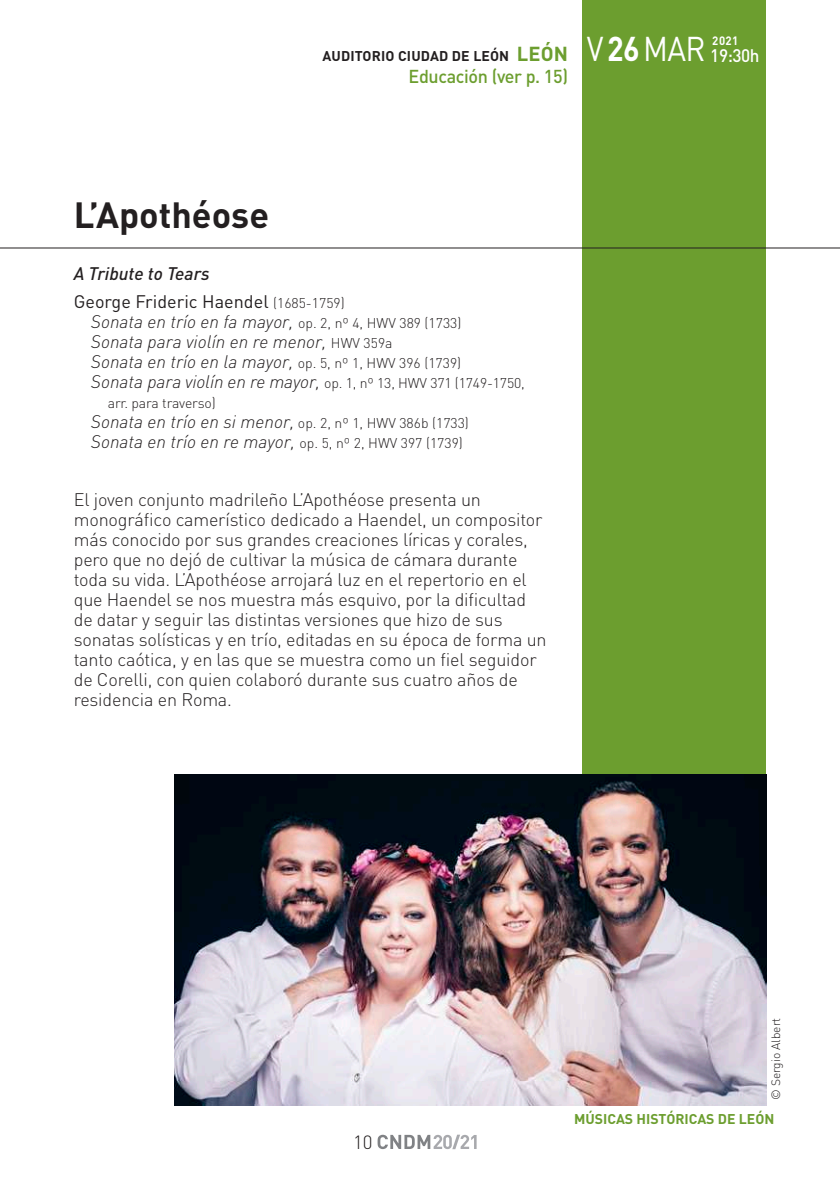
<style>
.page{position:relative;width:840px;height:1191px;background:#fff}
.page>*{position:absolute;margin:0;border:0;box-sizing:border-box;transform-origin:0 0}
.t1{font:700 36px "DIN";color:#231f20}
.t2{font:300 19px "DIN";color:#231f20}
.t3{font:500 18.4px "DIN";letter-spacing:-.02em;color:#6c9e2f}
.t4{font:300 18px/20px "DIN";letter-spacing:-.01em;color:#231f20}
.t5{font:italic 300 18px/20px "DIN";color:#231f20}
.t6{font:18px/28px "DIN";color:#231f20}
.t7{font:500 18px "DIN";color:#fff;scale:.95 1}
.t8{font:300 14px/20px "DIN";letter-spacing:-.01em;color:#231f20}
.t9{font:700 14px "DIN";letter-spacing:.01em;color:#231f20}
.t10{font:700 14px "DIN";color:#6c9e2f}
.t11{font:300 12px "DIN";color:#231f20}
.t12{font:700 12px "DIN";color:#fff;scale:.95 1}
.s1{font-size:20px;color:#6c9e2f}
.s2{font-weight:400;font-size:34px}
.s3{font-weight:700;font-size:34px}
.s4{font-weight:500;font-style:italic}
.s5{font-weight:300;font-size:14px}
.s6{font-style:normal;font-size:14px}
.s7{font-style:italic;font-size:18px}
</style>
<div class="page">
<svg style="left:377px;top:1134px;width:99px;height:15px"></svg>
<div style="left:582px;top:0;width:183px;height:1106px;background:#6c9e2f"></div>
<hr style="left:0;top:248px;width:839px;height:1px;background:#231f20">
<img style="left:174px;top:774px;width:591px;height:332px">
<p class="t9" style="left:322px;top:46px;width:247px">AUDITORIO CIUDAD DE LEÓN <span class="s1">LEÓN</span></p>
<p class="t3" style="left:408px;top:65px;width:161px">Educación (ver p. 15)</p>
<p class="t12" style="left:711px;top:32px;width:29px">2021</p>
<p class="t7" style="left:586px;top:44px;width:183px"><span class="s2">V</span><span class="s3">26</span><span class="s2">MAR</span> 19:30h</p>
<h1 class="t1" style="left:74px;top:192px;width:197px">L’Apothéose</h1>
<p class="t6" style="left:74px;top:259px;width:272px"><span class="s4">A Tribute to Tears<br></span>George Frideric Haendel <span class="s5">(1685-1759)</span></p>
<p class="t5" style="left:91px;top:311px;width:372px">Sonata en trío en fa mayor, <span class="s6">op. 2, nº 4, HWV 389 (1733)<br></span>Sonata para violín en re menor, <span class="s6">HWV 359a<br></span>Sonata en trío en la mayor, <span class="s6">op. 5, nº 1, HWV 396 (1739)</span></p>
<p class="t8" style="left:108px;top:373px;width:418px;text-indent:-17px"><span class="s7">Sonata para violín en re mayor,</span> op. 1, nº 13, HWV 371 (1749-1750, arr. para traverso)</p>
<p class="t5" style="left:91px;top:411px;width:379px">Sonata en trío en si menor, <span class="s6">op. 2, nº 1, HWV 386b (1733)<br></span>Sonata en trío en re mayor, <span class="s6">op. 5, nº 2, HWV 397 (1739)</span></p>
<p class="t4" style="left:74px;top:489px;width:474px">El joven conjunto madrileño L’Apothéose presenta un monográfico camerístico dedicado a Haendel, un compositor más conocido por sus grandes creaciones líricas y corales, pero que no dejó de cultivar la música de cámara durante toda su vida. L’Apothéose arrojará luz en el repertorio en el que Haendel se nos muestra más esquivo, por la dificultad de datar y seguir las distintas versiones que hizo de sus sonatas solísticas y en trío, editadas en su época de forma un tanto caótica, y en las que se muestra como un fiel seguidor de Corelli, con quien colaboró durante sus cuatro años de residencia en Roma.</p>
<p class="t2" style="left:353px;top:1130px;width:21px">10</p>
<p class="t11" style="left:768px;top:1100px;width:84px;rotate:-90deg">© Sergio Albert</p>
<p class="t10" style="left:574px;top:1110px;width:201px">MÚSICAS HISTÓRICAS DE LEÓN</p>
</div>
